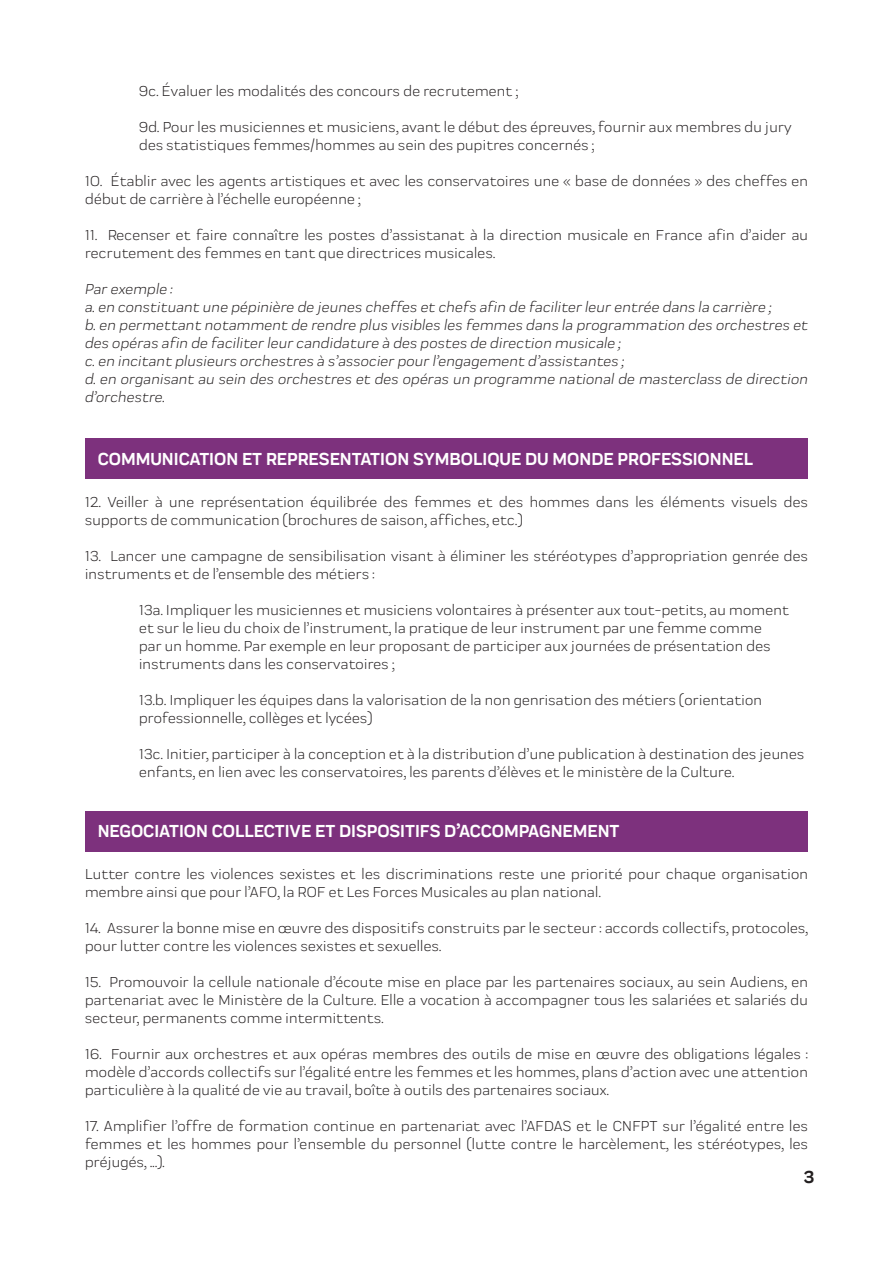
<style>
.page{position:relative;width:893px;height:1263px;background:#fff}
.page>*{position:absolute;margin:0;border:0;box-sizing:border-box;transform-origin:0 0}
.t1{font:700 18px "Praktika";color:#fff}
.t2{font:700 18px "Praktika";color:#231f20}
.t3{font:15px/18px "Praktika";letter-spacing:.02em;color:#231f20}
.t4{font:italic 15px/18px "Praktika";letter-spacing:.02em;color:#231f20}
</style>
<div class="page">
<div style="left:85px;top:438px;width:723px;height:41px;background:#7d317d"></div>
<div style="left:85px;top:811px;width:723px;height:40px;background:#7d317d"></div>
<p class="t3" style="left:139px;top:81px;width:381px">9c. Évaluer les modalités des concours de recrutement ;</p>
<p class="t3" style="left:139px;top:117px;width:654px">9d. Pour les musiciennes et musiciens, avant le début des épreuves, fournir aux membres du jury des statistiques femmes/hommes au sein des pupitres concernés ;</p>
<p class="t3" style="left:85px;top:171px;width:724px">10. Établir avec les agents artistiques et avec les conservatoires une « base de données » des cheffes en début de carrière à l’échelle européenne ;</p>
<p class="t3" style="left:85px;top:225px;width:724px">11. Recenser et faire connaître les postes d’assistanat à la direction musicale en France afin d’aider au recrutement des femmes en tant que directrices musicales.</p>
<p class="t4" style="left:85px;top:279px;width:89px">Par exemple :</p>
<p class="t4" style="left:85px;top:297px;width:688px">a. en constituant une pépinière de jeunes cheffes et chefs afin de faciliter leur entrée dans la carrière ;</p>
<p class="t4" style="left:85px;top:315px;width:724px">b. en permettant notamment de rendre plus visibles les femmes dans la programmation des orchestres et des opéras afin de faciliter leur candidature à des postes de direction musicale ;</p>
<p class="t4" style="left:85px;top:351px;width:541px">c. en incitant plusieurs orchestres à s’associer pour l’engagement d’assistantes ;</p>
<p class="t4" style="left:85px;top:369px;width:724px">d. en organisant au sein des orchestres et des opéras un programme national de masterclass de direction d’orchestre.</p>
<p class="t1" style="left:98px;top:444px;width:657px">COMMUNICATION ET REPRESENTATION SYMBOLIQUE DU MONDE PROFESSIONNEL</p>
<p class="t3" style="left:85px;top:492px;width:724px">12. Veiller à une représentation équilibrée des femmes et des hommes dans les éléments visuels des supports de communication (brochures de saison, affiches, etc.)</p>
<p class="t3" style="left:85px;top:546px;width:724px">13. Lancer une campagne de sensibilisation visant à éliminer les stéréotypes d’appropriation genrée des instruments et de l’ensemble des métiers :</p>
<p class="t3" style="left:139px;top:600px;width:651px">13a. Impliquer les musiciennes et musiciens volontaires à présenter aux tout-petits, au moment et sur le lieu du choix de l’instrument, la pratique de leur instrument par une femme comme</p>
<p class="t3" style="left:139px;top:636px;width:633px">par un homme. Par exemple en leur proposant de participer aux journées de présentation des instruments dans les conservatoires ;</p>
<p class="t3" style="left:139px;top:690px;width:624px">13.b. Impliquer les équipes dans la valorisation de la non genrisation des métiers (orientation professionnelle, collèges et lycées)</p>
<p class="t3" style="left:139px;top:744px;width:667px">13c. Initier, participer à la conception et à la distribution d’une publication à destination des jeunes enfants, en lien avec les conservatoires, les parents d’élèves et le ministère de la Culture.</p>
<p class="t1" style="left:98px;top:817px;width:523px">NEGOCIATION COLLECTIVE ET DISPOSITIFS D’ACCOMPAGNEMENT</p>
<p class="t3" style="left:85px;top:864px;width:724px">Lutter contre les violences sexistes et les discriminations reste une priorité pour chaque organisation membre ainsi que pour l’AFO, la ROF et Les Forces Musicales au plan national.</p>
<p class="t3" style="left:85px;top:918px;width:724px">14. Assurer la bonne mise en œuvre des dispositifs construits par le secteur : accords collectifs, protocoles, pour lutter contre les violences sexistes et sexuelles.</p>
<p class="t3" style="left:85px;top:972px;width:724px;text-align:justify">15. Promouvoir la cellule nationale d’écoute mise en place par les partenaires sociaux, au sein Audiens, en partenariat avec le Ministère de la Culture. Elle a vocation à accompagner tous les salariées et salariés du secteur, permanents comme intermittents.</p>
<p class="t3" style="left:85px;top:1044px;width:724px;text-align:justify">16. Fournir aux orchestres et aux opéras membres des outils de mise en œuvre des obligations légales : modèle d’accords collectifs sur l’égalité entre les femmes et les hommes, plans d’action avec une attention particulière à la qualité de vie au travail, boîte à outils des partenaires sociaux.</p>
<p class="t3" style="left:85px;top:1116px;width:724px;text-align:justify">17. Amplifier l’offre de formation continue en partenariat avec l’AFDAS et le CNFPT sur l’égalité entre les femmes et les hommes pour l’ensemble du personnel (lutte contre le harcèlement, les stéréotypes, les préjugés, ...).</p>
<p class="t2" style="left:804px;top:1163px;width:12px">3</p>
</div>
